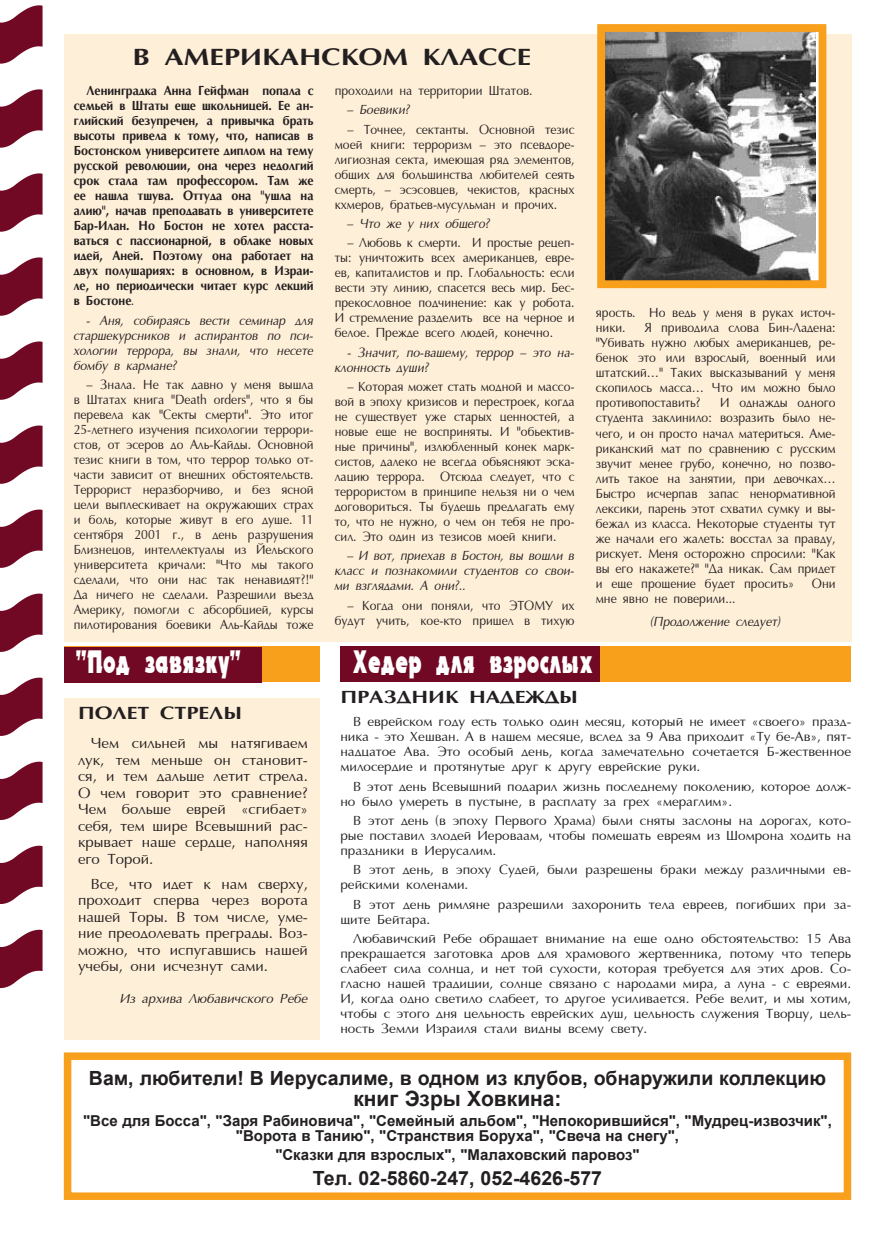
<style>
.page{position:relative;width:881px;height:1234px;background:#fff}
.page>*{position:absolute;margin:0;border:0;box-sizing:border-box;transform-origin:0 0}
.t1{font:31.5px "Uk Electron";color:#fff;scale:.67 1}
.t2{font:700 24px "AG Opt Cyrillic";color:#231f20;scale:1.2 1}
.t3{font:700 21px "Arial";color:#231f20}
.t4{font:700 19.5px "Arial";color:#231f20}
.t5{font:700 18px "AG Opt Cyrillic";color:#231f20;scale:1.2 1}
.t6{font:700 18px "AG Opt Cyrillic";color:#231f20;scale:1.19 1}
.t7{font:15px/16.5px "AG Opt Cyrillic Normal";color:#231f20;text-align:justify}
.t8{font:700 15px/15px "Arial";color:#231f20;text-align:center}
.t9{font:13.5px/15px "AG Opt Cyrillic Normal";color:#231f20;text-align:justify;scale:.9 1}
.t10{font:13.5px/15px "AG Opt Cyrillic Normal";color:#231f20;text-align:justify}
.t11{font:700 13.5px/15px "AG Opt Cyrillic";color:#231f20;text-align:justify;scale:.9 1}
.t12{font:italic 13.5px/15px "AG Opt Cyrillic Normal";color:#231f20;text-align:justify;scale:.9 1}
.t13{font:italic 13.5px "AG Opt Cyrillic Normal";color:#231f20;scale:.96 1}
.s1{font-family:"AG Opt Cyrillic Normal";font-weight:400;font-style:italic}
</style>
<div class="page">
<div style="left:64px;top:34px;width:786px;height:607px;background:#feefd8"></div>
<svg style="left:0;top:5px;width:43px;height:59px"></svg>
<svg style="left:0;top:89px;width:43px;height:59px"></svg>
<svg style="left:0;top:173px;width:43px;height:59px"></svg>
<svg style="left:0;top:257px;width:43px;height:59px"></svg>
<svg style="left:0;top:341px;width:43px;height:59px"></svg>
<svg style="left:0;top:425px;width:43px;height:58px"></svg>
<svg style="left:0;top:509px;width:43px;height:58px"></svg>
<svg style="left:0;top:593px;width:43px;height:58px"></svg>
<svg style="left:0;top:677px;width:43px;height:58px"></svg>
<svg style="left:0;top:761px;width:43px;height:58px"></svg>
<svg style="left:0;top:845px;width:43px;height:58px"></svg>
<svg style="left:0;top:929px;width:43px;height:58px"></svg>
<div style="left:340px;top:646px;width:510px;height:36px;background:#f89f1c"></div>
<div style="left:340px;top:646px;width:260px;height:36px;background:#720924"></div>
<div style="left:64px;top:646px;width:255px;height:36px;background:#f89f1c"></div>
<div style="left:64px;top:646px;width:198px;height:36px;background:#720924"></div>
<img style="left:606px;top:33px;width:209px;height:246px">
<div style="left:597px;top:24px;width:229px;height:264px;border:8px solid #f89f1c"></div>
<div style="left:64px;top:697px;width:255px;height:342px;background:#feefd8"></div>
<div style="left:64px;top:1052px;width:786px;height:147px;border:8px solid #f89f1c"></div>
<h2 class="t2" style="left:132px;top:44px;width:80px">В американ</h2>
<h2 class="t2" style="left:321px;top:44px;width:100px">ском кла</h2>
<h2 class="t2" style="left:478px;top:44px;width:43px">ссе</h2>
<p class="t11" style="left:74px;top:84px;width:268px;text-indent:13px">Ленинградка Анна Гейфман попала с семьей в Штаты еще школьницей. Ее ан&shy;глийский безупречен, а привычка брать высоты привела к тому, что, написав в Бостонском университете диплом на тему русской революции, она через недолгий срок стала там профессором. Там же ее нашла тшува. Оттуда она "ушла на алию", начав преподавать в университете Бар-Илан. Но Бостон не хотел расста&shy;ваться с пассионарной, в облаке новых идей, Аней. Поэтому она работает на двух полушариях: в основном, в Израи&shy;ле, но периодически читает курс лекций в Бостоне<span class="s1">.</span></p>
<p class="t12" style="left:74px;top:313px;width:268px;text-indent:13px">- Аня, собираясь вести семинар для старшекурсников и аспирантов по пси&shy;хологии террора, вы знали, что несете бомбу в кармане?</p>
<p class="t9" style="left:74px;top:377px;width:268px;text-indent:13px">– Знала. Не так давно у меня вышла в Штатах книга "Death orders", что я бы перевела как "Секты смерти". Это итог 25-летнего изучения психологии террори&shy;стов, от эсеров до Аль-Кайды. Основной тезис книги в том, что террор только от&shy;части зависит от внешних обстоятельств.<br>Террорист неразборчиво, и без ясной цели выплескивает на окружающих страх и боль, которые живут в его душе. 11 сентября 2001 г., в день разрушения Близнецов, интеллектуалы из Йельского университета кричали: "Что мы такого сделали, что они нас так ненавидят?!" Да ничего не сделали. Разрешили въезд Америку, помогли с абсорбцией, курсы пилотирования боевики Аль-Кайды тоже</p>
<p class="t9" style="left:334px;top:84px;width:221px">проходили на территории Штатов.</p>
<p class="t12" style="left:347px;top:103px;width:71px">– Боевики?</p>
<p class="t9" style="left:334px;top:122px;width:268px;text-indent:13px">– Точнее, сектанты. Основной тезис моей книги: терроризм – это псевдоре&shy;лигиозная секта, имеющая ряд элементов, общих для большинства любителей сеять смерть, – эсэсовцев, чекистов, красных кхмеров, братьев-мусульман и прочих.</p>
<p class="t12" style="left:347px;top:216px;width:160px">– Что же у них общего?</p>
<p class="t9" style="left:334px;top:236px;width:268px;text-indent:13px">– Любовь к смерти. И простые рецеп&shy;ты: уничтожить всех американцев, евре&shy;ев, капиталистов и пр. Глобальность: если вести эту линию, спасется весь мир. Бес&shy;прекословное подчинение: как у робота.<br>И стремление разделить все на черное и белое. Прежде всего людей, конечно.</p>
<p class="t12" style="left:334px;top:345px;width:268px;text-indent:13px">- Значит, по-вашему, террор – это на&shy;клонность души?</p>
<p class="t9" style="left:334px;top:379px;width:268px;text-indent:13px">– Которая может стать модной и массо&shy;вой в эпоху кризисов и перестроек, когда не существует уже старых ценностей, а новые еще не восприняты. И "обьектив&shy;ные причины", излюбленный конек марк&shy;систов, далеко не всегда объясняют эска&shy;лацию террора. Отсюда следует, что с террористом в принципе нельзя ни о чем договориться. Ты будешь предлагать ему то, что не нужно, о чем он тебя не про&shy;сил. Это один из тезисов моей книги.</p>
<p class="t12" style="left:334px;top:548px;width:268px;text-indent:13px">– И вот, приехав в Бостон, вы вошли в класс и познакомили студентов со свои&shy;ми взглядами. А они?..</p>
<p class="t9" style="left:334px;top:598px;width:268px;text-align:right">– Когда они поняли, что ЭТОМУ их будут учить, кое-кто пришел в тихую</p>
<p class="t9" style="left:595px;top:306px;width:268px">ярость. Но ведь у меня в руках источ&shy;ники.</p>
<p class="t9" style="left:595px;top:321px;width:268px;text-indent:48px">Я приводила слова Бин-Ладена: "Убивать нужно любых американцев, ре&shy;бенок это или взрослый, военный или штатский…" Таких высказываний у меня скопилось масса… Что им можно было противопоставить?</p>
<p class="t9" style="left:595px;top:396px;width:268px;text-indent:124px">И однажды одного студента заклинило: возразить было не&shy;чего, и он просто начал материться. Аме&shy;риканский мат по сравнению с русским звучит менее грубо, конечно, но позво&shy;лить такое на занятии, при девочках… Быстро исчерпав запас ненормативной лексики, парень этот схватил сумку и вы&shy;бежал из класса. Некоторые студенты тут же начали его жалеть: восстал за правду, рискует. Меня осторожно спросили: "Как вы его накажете?" "Да никак. Сам придет и еще прощение будет просить»</p>
<p class="t9" style="left:811px;top:576px;width:28px">Они</p>
<p class="t9" style="left:595px;top:591px;width:157px">мне явно не поверили...</p>
<p class="t12" style="left:650px;top:614px;width:146px">(Продолжение следует)</p>
<h1 class="t1" style="left:77px;top:641px;width:247px">"Под завязку"</h1>
<h3 class="t6" style="left:78px;top:702px;width:139px">ПОЛЕТ СТРЕЛЫ</h3>
<p class="t7" style="left:78px;top:735px;width:231px;text-indent:13px">Чем сильней мы натягиваем лук, тем меньше он становит&shy;ся, и тем дальше летит стрела.<br>О чем говорит это сравнение?<br>Чем больше еврей «сгибает» себя, тем шире Всевышний рас&shy;крывает наше сердце, наполняя его Торой.</p>
<p class="t7" style="left:78px;top:875px;width:231px;text-indent:13px">Все, что идет к нам сверху, проходит сперва через ворота нашей Торы. В том числе, уме&shy;ние преодолевать преграды. Воз&shy;можно, что испугавшись нашей учебы, они исчезнут сами.</p>
<p class="t13" style="left:120px;top:991px;width:197px">Из архива Любавичского Ребе</p>
<h1 class="t1" style="left:353px;top:641px;width:360px">Хедер для взрослых</h1>
<h3 class="t5" style="left:340px;top:686px;width:199px">ПРАЗДНИК НАДЕЖДЫ</h3>
<p class="t10" style="left:340px;top:714px;width:512px;text-indent:13px">В еврейском году есть только один месяц, который не имеет «своего» празд&shy;ника - это Хешван. А в нашем месяце, вслед за 9 Ава приходит «Ту бе-Ав», пят&shy;надцатое Ава. Это особый день, когда замечательно сочетается Б-жественное милосердие и протянутые друг к другу еврейские руки.</p>
<p class="t10" style="left:340px;top:779px;width:512px;text-indent:13px">В этот день Всевышний подарил жизнь последнему поколению, которое долж&shy;но было умереть в пустыне, в расплату за грех «мераглим».</p>
<p class="t10" style="left:340px;top:813px;width:512px;text-indent:13px">В этот день (в эпоху Первого Храма) были сняты заслоны на дорогах, кото&shy;рые поставил злодей Иероваам, чтобы помешать евреям из Шомрона ходить на праздники в Иерусалим.</p>
<p class="t10" style="left:340px;top:862px;width:512px;text-indent:13px">В этот день, в эпоху Судей, были разрешены браки между различными ев&shy;рейскими коленами.</p>
<p class="t10" style="left:340px;top:896px;width:512px;text-indent:13px">В этот день римляне разрешили захоронить тела евреев, погибших при за&shy;щите Бейтара.</p>
<p class="t10" style="left:340px;top:931px;width:512px;text-indent:13px">Любавичский Ребе обращает внимание на еще одно обстоятельство: 15 Ава прекращается заготовка дров для храмового жертвенника, потому что теперь слабеет сила солнца, и нет той сухости, которая требуется для этих дров. Со&shy;гласно нашей традиции, солнце связано с народами мира, а луна - с евреями.<br>И, когда одно светило слабеет, то другое усиливается. Ребе велит, и мы хотим, чтобы с этого дня цельность еврейских душ, цельность служения Творцу, цель&shy;ность Земли Израиля стали видны всему свету.</p>
<h3 class="t4" style="left:89px;top:1065px;width:738px">Вам, любители! В Иерусалиме, в одном из клубов, обнаружили коллекцию</h3>
<h3 class="t3" style="left:353px;top:1084px;width:210px">книг Эзры Ховкина:</h3>
<p class="t8" style="left:83px;top:1113px;width:750px">"Все для Босса", "Заря Рабиновича", "Семейный альбом", "Непокорившийся", "Мудрец-извозчик", "Ворота в Танию", "Странствия Боруха", "Свеча на снегу",</p>
<p class="t8" style="left:275px;top:1147px;width:365px">"Сказки для взрослых", "Малаховский паровоз"</p>
<h3 class="t4" style="left:313px;top:1164px;width:290px">Тел. 02-5860-247, 052-4626-577</h3>
</div>
